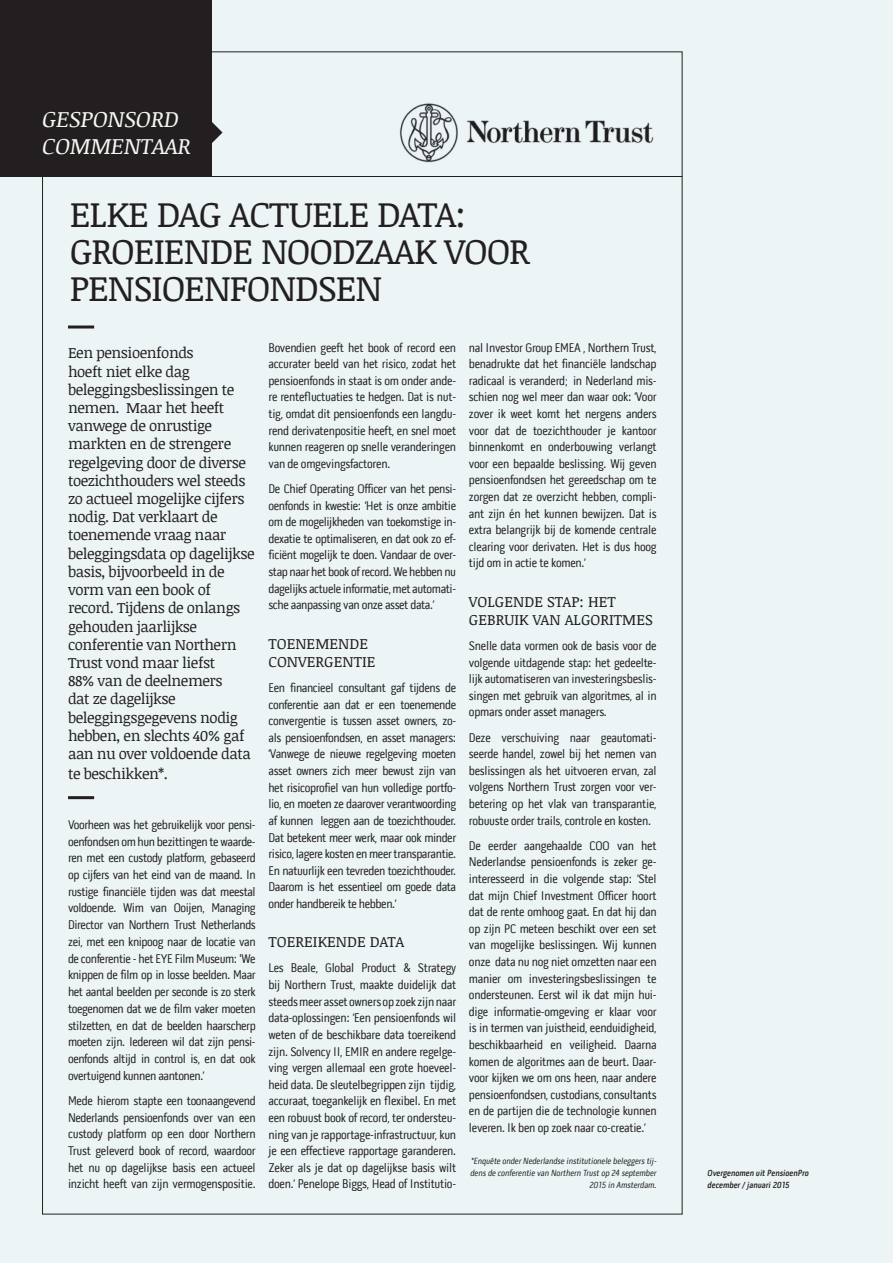
<style>
.page{position:relative;width:893px;height:1263px;background:#ecf4f6}
.page>*{position:absolute;margin:0;border:0;box-sizing:border-box;transform-origin:0 0}
.Advertorial_header{font:36px/37.2px "Noticia Text";letter-spacing:-.03em;color:#231f20}
.Paragraph_Style_9{font:italic 22.5px "Noticia Text";color:#f5f8f2}
.Advertorial_standfir{font:15px/18.1px "Noticia Text";letter-spacing:-.03em;color:#231f20}
.Advertorial_Subtitel{font:15px/18.1px "Noticia Text";color:#231f20}
.Advertorial_tekst{font:12.75px/16.6px "Pill Gothic 300 mg";letter-spacing:-.02em;color:#231f20;text-align:justify}
.Advertorial_footnote{font:italic 9px/12.1px "Pill Gothic 300 mg";color:#231f20;text-align:right}
.Advertorial_footnote-2{font:9px/12px "Pill Gothic 300 mg Semibd Obq";color:#231f20}
</style>
<div class="page">
<div style="left:42px;top:51px;width:640px;height:126px;border:1px solid #231f20"></div>
<hr style="left:42px;top:176px;width:1px;height:1038px;background:#231f20">
<hr style="left:682px;top:176px;width:1px;height:1038px;background:#231f20">
<hr style="left:68px;top:325px;width:26px;height:3px;background:#231f20">
<hr style="left:68px;top:796px;width:26px;height:3px;background:#231f20">
<hr style="left:42px;top:1214px;width:640px;height:1px;background:#231f20">
<div style="left:0;top:0;width:211px;height:177px;background:#231f20"></div>
<svg style="left:211px;top:121px;width:12px;height:23px"></svg>
<img style="left:399px;top:103px;width:255px;height:60px">
<p class="Paragraph_Style_9" style="left:43px;top:103px;width:138px">GESPONSORD</p>
<p class="Paragraph_Style_9" style="left:43px;top:130px;width:150px">COMMENTAAR</p>
<p class="Advertorial_header" style="left:70px;top:194px;width:462px">ELKE DAG ACTUELE DATA:<br>GROEIENDE NOODZAAK VOOR<br>PENSIOENFONDSEN</p>
<p class="Advertorial_standfir" style="left:68px;top:343px;width:188px">Een pensioenfonds<br>hoeft niet elke dag beleggingsbeslissingen te nemen. Maar het heeft vanwege de onrustige markten en de strengere regelgeving door de diverse toezichthouders wel steeds zo actueel mogelijke cijfers nodig. Dat verklaart de toenemende vraag naar beleggingsdata op dagelijkse basis, bijvoorbeeld in de vorm van een book of record. Tijdens de onlangs gehouden jaarlijkse conferentie van Northern<br>Trust vond maar liefst<br>88% van de deelnemers<br>dat ze dagelijkse beleggingsgegevens nodig hebben, en slechts 40% gaf aan nu over voldoende data</p>
<p class="Advertorial_standfir" style="left:68px;top:764px;width:101px">te beschikken*.</p>
<p class="Advertorial_tekst" style="left:68px;top:816px;width:189px">Voorheen was het gebruikelijk voor pensi&shy;oenfondsen om hun bezittingen te waarde&shy;ren met een custody platform, gebaseerd op cijfers van het eind van de maand. In rustige financiële tijden was dat meestal voldoende. Wim van Ooijen, Managing Director van Northern Trust Netherlands zei, met een knipoog naar de locatie van de conferentie - het EYE Film Museum: 'We knippen de film op in losse beelden. Maar het aantal beelden per seconde is zo sterk toegenomen dat we de film vaker moeten stilzetten, en dat de beelden haarscherp moeten zijn. Iedereen wil dat zijn pensi&shy;oenfonds altijd in control is, en dat ook overtuigend kunnen aantonen.’</p>
<p class="Advertorial_tekst" style="left:68px;top:1092px;width:189px">Mede hierom stapte een toonaangevend Nederlands pensioenfonds over van een custody platform op een door Northern Trust geleverd book of record, waardoor het nu op dagelijkse basis een actueel inzicht heeft van zijn vermogenspositie.</p>
<p class="Advertorial_tekst" style="left:268px;top:339px;width:189px">Bovendien geeft het book of record een accurater beeld van het risico, zodat het pensioenfonds in staat is om onder ande&shy;re rentefluctuaties te hedgen. Dat is nut&shy;tig, omdat dit pensioenfonds een langdu&shy;rend derivatenpositie heeft, en snel moet kunnen reageren op snelle veranderingen van de omgevingsfactoren.</p>
<p class="Advertorial_tekst" style="left:268px;top:480px;width:189px">De Chief Operating Officer van het pensi&shy;oenfonds in kwestie: ‘Het is onze ambitie om de mogelijkheden van toekomstige in&shy;dexatie te optimaliseren, en dat ook zo ef&shy;ficiënt mogelijk te doen. Vandaar de over&shy;stap naar het book of record. We hebben nu dagelijks actuele informatie, met automati&shy;sche aanpassing van onze asset data.’</p>
<p class="Advertorial_Subtitel" style="left:268px;top:634px;width:108px">TOENEMENDE<br>CONVERGENTIE</p>
<p class="Advertorial_tekst" style="left:268px;top:679px;width:189px">Een financieel consultant gaf tijdens de conferentie aan dat er een toenemende convergentie is tussen asset owners, zo&shy;als pensioenfondsen, en asset managers: ‘Vanwege de nieuwe regelgeving moeten asset owners zich meer bewust zijn van het risicoprofiel van hun volledige portfo&shy;lio, en moeten ze daarover verantwoording af kunnen leggen aan de toezichthouder.<br>Dat betekent meer werk, maar ook minder risico, lagere kosten en meer transparantie.<br>En natuurlijk een tevreden toezichthouder.<br>Daarom is het essentieel om goede data onder handbereik te hebben.‘</p>
<p class="Advertorial_Subtitel" style="left:268px;top:932px;width:137px">TOEREIKENDE DATA</p>
<p class="Advertorial_tekst" style="left:268px;top:960px;width:189px">Les Beale, Global Product &amp; Strategy bij Northern Trust, maakte duidelijk dat steeds meer asset owners op zoek zijn naar data-oplossingen: ‘Een pensioenfonds wil weten of de beschikbare data toereikend zijn. Solvency II, EMIR en andere regelge&shy;ving vergen allemaal een grote hoeveel&shy;heid data. De sleutelbegrippen zijn tijdig, accuraat, toegankelijk en flexibel. En met een robuust book of record, ter ondersteu&shy;ning van je rapportage-infrastructuur, kun je een effectieve rapportage garanderen.<br>Zeker als je dat op dagelijkse basis wilt doen.’ Penelope Biggs, Head of Institutio-</p>
<p class="Advertorial_tekst" style="left:469px;top:339px;width:189px">nal Investor Group EMEA , Northern Trust, benadrukte dat het financiële landschap radicaal is veranderd; in Nederland mis&shy;schien nog wel meer dan waar ook: ‘Voor zover ik weet komt het nergens anders voor dat de toezichthouder je kantoor binnenkomt en onderbouwing verlangt voor een bepaalde beslissing. Wij geven pensioenfondsen het gereedschap om te zorgen dat ze overzicht hebben, compli&shy;ant zijn én het kunnen bewijzen. Dat is extra belangrijk bij de komende centrale clearing voor derivaten. Het is dus hoog tijd om in actie te komen.’</p>
<p class="Advertorial_Subtitel" style="left:469px;top:592px;width:185px">VOLGENDE STAP: HET<br>GEBRUIK VAN ALGORITMES</p>
<p class="Advertorial_tekst" style="left:469px;top:637px;width:189px">Snelle data vormen ook de basis voor de volgende uitdagende stap: het gedeelte&shy;lijk automatiseren van investeringsbeslis&shy;singen met gebruik van algoritmes, al in opmars onder asset managers.</p>
<p class="Advertorial_tekst" style="left:469px;top:729px;width:189px">Deze verschuiving naar geautomati&shy;seerde handel, zowel bij het nemen van beslissingen als het uitvoeren ervan, zal volgens Northern Trust zorgen voor ver&shy;betering op het vlak van transparantie, robuuste order trails, controle en kosten.</p>
<p class="Advertorial_tekst" style="left:469px;top:837px;width:189px">De eerder aangehaalde COO van het Nederlandse pensioenfonds is zeker ge&shy;ï nteresseerd in die volgende stap: ‘Stel dat mijn Chief Investment Officer hoort dat de rente omhoog gaat. En dat hij dan op zijn PC meteen beschikt over een set van mogelijke beslissingen. Wij kunnen onze data nu nog niet omzetten naar een manier om investeringsbeslissingen te ondersteunen. Eerst wil ik dat mijn hui&shy;dige informatie-omgeving er klaar voor is in termen van juistheid, eenduidigheid, beschikbaarheid en veiligheid. Daarna komen de algoritmes aan de beurt. Daar&shy;voor kijken we om ons heen, naar andere pensioenfondsen, custodians, consultants en de partijen die de technologie kunnen leveren. Ik ben op zoek naar co-creatie.’</p>
<p class="Advertorial_footnote" style="left:470px;top:1155px;width:188px">*Enquête onder Nederlandse institutionele beleggers tij&shy;dens de conferentie van Northern Trust op 24 september<br>2015 in Amsterdam.</p>
<p class="Advertorial_footnote-2" style="left:708px;top:1167px;width:103px">Overgenomen uit PensioenPro december / januari 2015</p>
</div>
